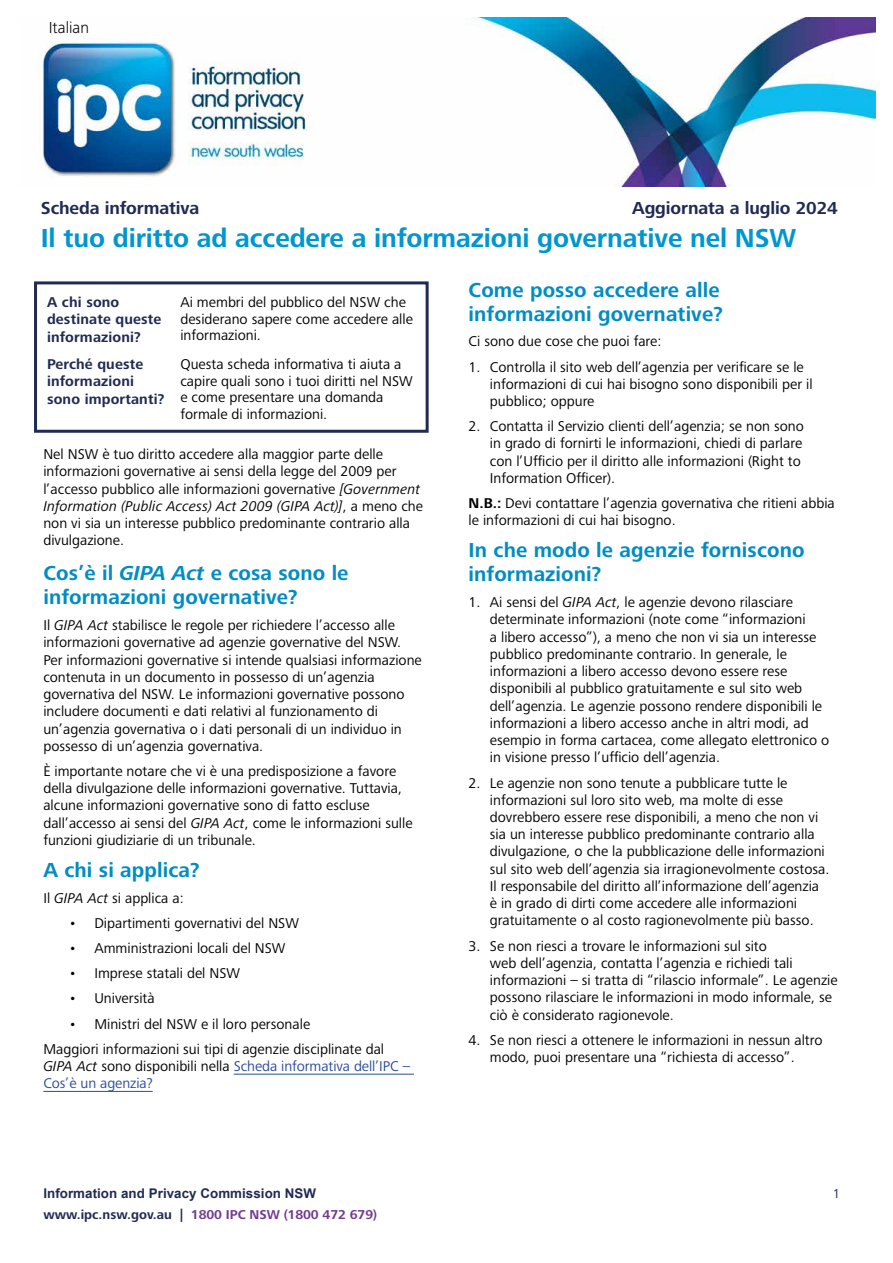
<style>
.page{position:relative;width:893px;height:1263px;background:#fff}
.page>*{position:absolute;margin:0;border:0;box-sizing:border-box;transform-origin:0 0}
.t1{font:700 27px "Frutiger Next LTW1 G";letter-spacing:-.005em;color:#0096ce}
.t2{font:700 21px/24px "Frutiger Next LTW1 G";letter-spacing:.005em;color:#008dc3}
.t3{font:700 18px "Frutiger Next LTW1 G";letter-spacing:-.005em;color:#202b54}
.t4{font:300 16.5px "Frutiger Next LTW1 G";color:#000}
.t5{font:14.7px/17.2px "Frutiger Next LTW1 G";color:#000}
.t6{font:700 14.7px/17.2px "Frutiger Next LTW1 G";letter-spacing:.01em;color:#202b54}
.t7{font:14.7px/17.2px "Frutiger Next LTW1 G";letter-spacing:-.005em;color:#2a4b9b}
.t8{font:700 13.35px "Frutiger Next LTW1 G";letter-spacing:-.005em;color:#733a8e}
.t9{font:700 13.35px "Arial";letter-spacing:.005em;color:#202b54}
.t10{font:13.35px "Frutiger Next LTW1 G";color:#202b54}
.s1{font-style:italic}
.s2{font-style:italic;color:#000}
.s3{color:#000}
.s4{font-weight:700}
.s5{color:#202b54}
</style>
<div class="page">
<img style="left:38px;top:18px;width:837px;height:169px">
<hr style="left:234px;top:1074px;width:180px;height:1px;background:#2a4b9b">
<hr style="left:43px;top:1091px;width:110px;height:1px;background:#2a4b9b">
<div style="left:34px;top:281px;width:394px;height:152px;border:3px solid #202b54"></div>
<p class="t4" style="left:49px;top:18px;width:42px">Italian</p>
<p class="t3" style="left:41px;top:198px;width:160px">Scheda informativa</p>
<p class="t3" style="left:632px;top:198px;width:207px">Aggiornata a luglio 2024</p>
<h1 class="t1" style="left:41px;top:223px;width:756px">Il tuo diritto ad accedere a informazioni governative nel NSW</h1>
<p class="t6" style="left:47px;top:294px;width:116px">A chi sono destinate queste informazioni?</p>
<p class="t5" style="left:180px;top:294px;width:234px;line-height:16.5px">Ai membri del pubblico del NSW che desiderano sapere come accedere alle informazioni.</p>
<p class="t6" style="left:47px;top:356px;width:119px">Perché queste informazioni sono importanti?</p>
<p class="t5" style="left:180px;top:357px;width:234px;line-height:16.5px">Questa scheda informativa ti aiuta a capire quali sono i tuoi diritti nel NSW e come presentare una domanda formale di informazioni.</p>
<p class="t5" style="left:43px;top:446px;width:381px">Nel NSW è tuo diritto accedere alla maggior parte delle informazioni governative ai sensi della legge del 2009 per l’accesso pubblico alle informazioni governative <span class="s1">[Government Information (Public Access) Act 2009 (GIPA Act)]</span>, a meno che non vi sia un interesse pubblico predominante contrario alla divulgazione.</p>
<h2 class="t2" style="left:43px;top:562px;width:307px">Cos’è il <span class="s1">GIPA Act</span> e cosa sono le informazioni governative?</h2>
<p class="t5" style="left:43px;top:617px;width:380px">Il <span class="s1">GIPA Act</span> stabilisce le regole per richiedere l’accesso alle informazioni governative ad agenzie governative del NSW.<br>Per informazioni governative si intende qualsiasi informazione contenuta in un documento in possesso di un’agenzia governativa del NSW. Le informazioni governative possono includere documenti e dati relativi al funzionamento di un’agenzia governativa o i dati personali di un individuo in possesso di un’agenzia governativa.</p>
<p class="t5" style="left:43px;top:763px;width:371px">È importante notare che vi è una predisposizione a favore della divulgazione delle informazioni governative. Tuttavia, alcune informazioni governative sono di fatto escluse dall’accesso ai sensi del <span class="s1">GIPA Act</span>, come le informazioni sulle funzioni giudiziarie di un tribunale.</p>
<h2 class="t2" style="left:43px;top:859px;width:158px">A chi si applica?</h2>
<p class="t5" style="left:43px;top:890px;width:142px">Il <span class="s1">GIPA Act</span> si applica a:</p>
<p class="t5" style="left:69px;top:915px;width:231px">• Dipartimenti governativi del NSW</p>
<p class="t5" style="left:69px;top:940px;width:218px">• Amministrazioni locali del NSW</p>
<p class="t5" style="left:69px;top:965px;width:173px">• Imprese statali del NSW</p>
<p class="t5" style="left:69px;top:990px;width:87px">• Università</p>
<p class="t5" style="left:43px;top:1012px;width:342px;line-height:25.2px;text-indent:26px">• Ministri del NSW e il loro personale<br>Maggiori informazioni sui tipi di agenzie disciplinate dal</p>
<p class="t7" style="left:43px;top:1058px;width:368px"><span class="s2">GIPA Act</span> <span class="s3">sono disponibili nella</span> Scheda informativa dell’IPC –<br>Cos’è un agenzia?</p>
<h2 class="t2" style="left:468px;top:278px;width:256px">Come posso accedere alle informazioni governative?</h2>
<p class="t5" style="left:468px;top:333px;width:194px">Ci sono due cose che puoi fare:</p>
<p class="t5" style="left:490px;top:358px;width:324px;text-indent:-21px">1. Controlla il sito web dell’agenzia per verificare se le informazioni di cui hai bisogno sono disponibili per il pubblico; oppure</p>
<p class="t5" style="left:490px;top:418px;width:315px;text-indent:-21px">2. Contatta il Servizio clienti dell’agenzia; se non sono in grado di fornirti le informazioni, chiedi di parlare con l’Ufficio per il diritto alle informazioni (Right to Information Officer).</p>
<p class="t5" style="left:468px;top:495px;width:367px"><span class="s4">N.B.:</span> Devi contattare l’agenzia governativa che ritieni abbia le informazioni di cui hai bisogno.</p>
<h2 class="t2" style="left:468px;top:539px;width:337px">In che modo le agenzie forniscono informazioni?</h2>
<p class="t5" style="left:490px;top:594px;width:341px;text-indent:-21px">1. Ai sensi del <span class="s1">GIPA Act</span>, le agenzie devono rilasciare determinate informazioni (note come “informazioni<br>a libero accesso”), a meno che non vi sia un interesse pubblico predominante contrario. In generale, le informazioni a libero accesso devono essere rese disponibili al pubblico gratuitamente e sul sito web dell’agenzia. Le agenzie possono rendere disponibili le informazioni a libero accesso anche in altri modi, ad esempio in forma cartacea, come allegato elettronico o in visione presso l’ufficio dell’agenzia.</p>
<p class="t5" style="left:490px;top:774px;width:341px;text-indent:-21px">2. Le agenzie non sono tenute a pubblicare tutte le informazioni sul loro sito web, ma molte di esse dovrebbero essere rese disponibili, a meno che non vi sia un interesse pubblico predominante contrario alla divulgazione, o che la pubblicazione delle informazioni sul sito web dell’agenzia sia irragionevolmente costosa.<br>Il responsabile del diritto all’informazione dell’agenzia è in grado di dirti come accedere alle informazioni gratuitamente o al costo ragionevolmente più basso.</p>
<p class="t5" style="left:490px;top:938px;width:349px;text-indent:-21px">3. Se non riesci a trovare le informazioni sul sito<br>web dell’agenzia, contatta l’agenzia e richiedi tali informazioni – si tratta di “rilascio informale”. Le agenzie possono rilasciare le informazioni in modo informale, se ciò è considerato ragionevole.</p>
<p class="t5" style="left:468px;top:1032px;width:355px;text-align:center">4. Se non riesci a ottenere le informazioni in nessun altro modo, puoi presentare una “richiesta di accesso”.</p>
<p class="t9" style="left:43px;top:1184px;width:274px">Information and Privacy Commission NSW</p>
<p class="t10" style="left:832px;top:1186px;width:9px">1</p>
<p class="t8" style="left:43px;top:1206px;width:335px"><span class="s5">www.ipc.nsw.gov.au |</span> 1800 IPC NSW (1800 472 679)</p>
</div>
